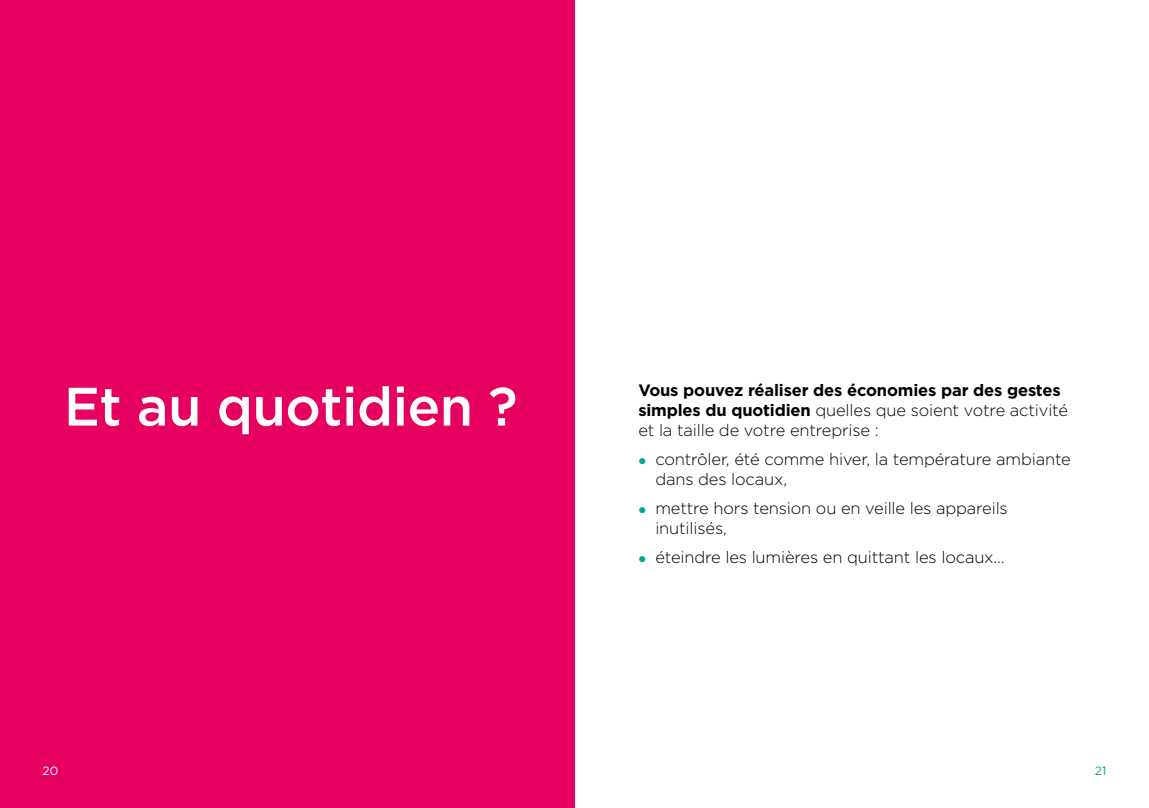
<style>
.page{position:relative;width:1149px;height:808px;background:#fff}
.page>*{position:absolute;margin:0;border:0;box-sizing:border-box;transform-origin:0 0}
.H1_-_chapitres{font:500 54px "Gotham";letter-spacing:-.01em;color:#fff}
.t1{font:300 16.5px/20.2px "Gotham";letter-spacing:-.01em;color:#000}
.Texte_puce{font:700 16.5px/20.2px "Gotham";letter-spacing:-.01em;color:#000}
.t2{font:12px "Gotham";color:#fff}
.t3{font:12px "Gotham";color:#00aa8d}
.s1{font-weight:300}
</style>
<div class="page">
<div style="left:0;top:0;width:574px;height:808px;background:#e60060"></div>
<h1 class="H1_-_chapitres" style="left:64px;top:371px;width:455px">Et au quotidien ?</h1>
<p class="Texte_puce" style="left:638px;top:379px;width:431px">Vous pouvez réaliser des économies par des gestes simples du quotidien <span class="s1">quelles que soient votre activité et la taille de votre entreprise :</span></p>
<p class="t1" style="left:655px;top:448px;width:417px">contrôler, été comme hiver, la température ambiante dans des locaux,</p>
<p class="t1" style="left:655px;top:497px;width:354px">mettre hors tension ou en veille les appareils inutilisés,</p>
<p class="t1" style="left:655px;top:546px;width:351px">éteindre les lumières en quittant les locaux…</p>
<p class="t2" style="left:43px;top:763px;width:17px">20</p>
<p class="t3" style="left:1094px;top:763px;width:13px">21</p>
</div>
